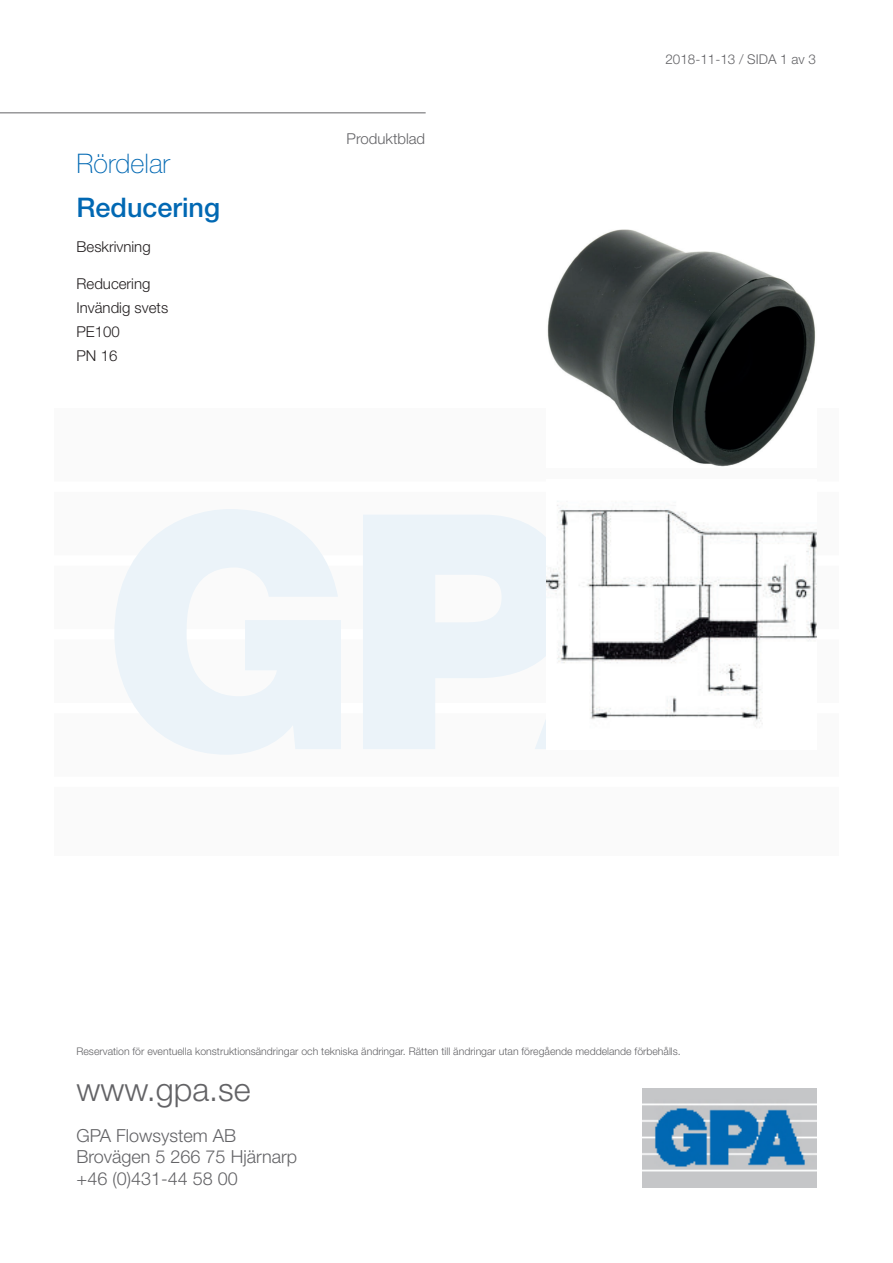
<style>
.page{position:relative;width:893px;height:1263px;background:#fff}
.page>*{position:absolute;margin:0;border:0;box-sizing:border-box;transform-origin:0 0}
.t1{font:300 32.4px "Helvetica Neue LT Std";color:#636366}
.t2{font:500 27px "Helvetica Neue LT Std";color:#0168b3}
.t3{font:100 27px "Helvetica Neue LT Std";color:#0168b3}
.t4{font:300 18px/21.6px "Helvetica Neue LT Std";color:#636366}
.t5{font:300 15px/24px "Helvetica Neue LT Std";color:#231f20}
.t6{font:300 15px "Helvetica Neue LT Std";color:#636366}
.t7{font:300 13.5px "Helvetica Neue LT Std";color:#636366}
.t8{font:300 10.5px "Helvetica Neue LT Std";color:#636366}
</style>
<div class="page">
<div style="left:54px;top:408px;width:785px;height:447px;background:#fafafa"></div>
<div style="left:54px;top:777px;width:785px;height:10px;background:#fff"></div>
<div style="left:54px;top:703px;width:785px;height:10px;background:#fff"></div>
<div style="left:54px;top:629px;width:785px;height:10px;background:#fff"></div>
<div style="left:54px;top:555px;width:785px;height:11px;background:#fff"></div>
<div style="left:54px;top:482px;width:785px;height:10px;background:#fff"></div>
<svg style="left:114px;top:509px;width:227px;height:246px;fill:#ebf3f9"></svg>
<svg style="left:363px;top:515px;width:172px;height:234px;fill:#ebf3f9"></svg>
<svg style="left:535px;top:529px;width:11px;height:220px;fill:#ebf3f9"></svg>
<hr style="left:0;top:112px;width:426px;height:1px;background:#636366">
<img style="left:643px;top:1088px;width:173px;height:99px">
<img style="left:547px;top:229px;width:269px;height:238px">
<img style="left:546px;top:505px;width:270px;height:215px">
<h2 class="t3" style="left:77px;top:148px;width:95px">Rördelar</h2>
<h2 class="t2" style="left:77px;top:191px;width:145px">Reducering</h2>
<h3 class="t5" style="left:77px;top:235px;width:76px">Beskrivning</h3>
<h3 class="t5" style="left:77px;top:271px;width:93px">Reducering<br>Invändig svets<br>PE100<br>PN 16</h3>
<h3 class="t6" style="left:347px;top:129px;width:80px">Produktblad</h3>
<p class="t7" style="left:665px;top:51px;width:152px">2018-11-13 / SIDA 1 av 3</p>
<p class="t8" style="left:77px;top:1045px;width:606px">Reservation för eventuella konstruktionsändringar och tekniska ändringar. Rätten till ändringar utan föregående meddelande förbehålls.</p>
<h1 class="t1" style="left:77px;top:1069px;width:176px">www.gpa.se</h1>
<h3 class="t4" style="left:77px;top:1124px;width:222px">GPA Flowsystem AB<br>Brovägen 5 266 75 Hjärnarp +46 (0)431-44 58 00</h3>
</div>
